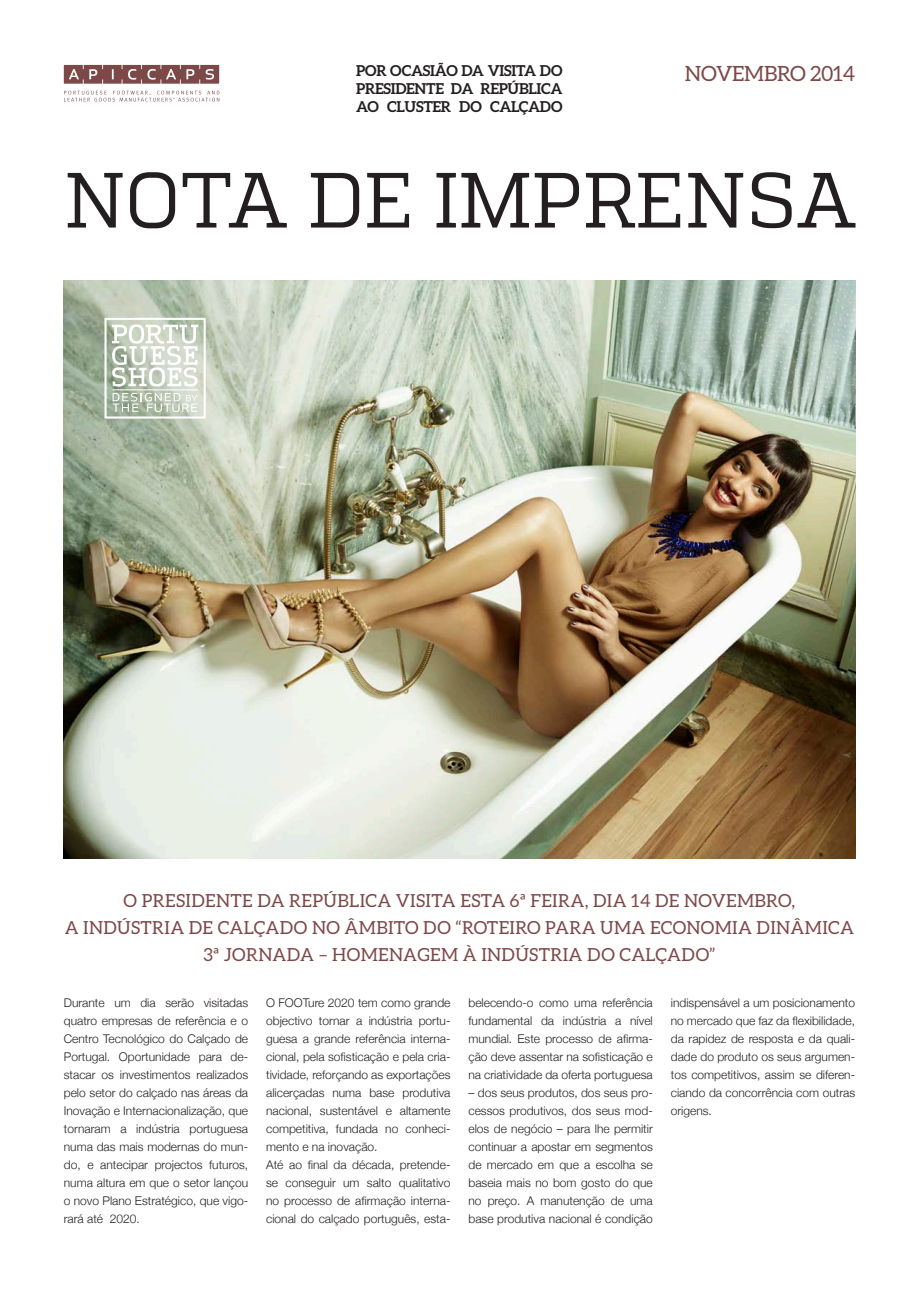
<style>
.page{position:relative;width:919px;height:1289px;background:#fff}
.page>*{position:absolute;margin:0;border:0;box-sizing:border-box;transform-origin:0 0}
.t1{font:78px "Quadon";letter-spacing:-.01em;color:#231f20}
.t2{font:21px "Aleo";letter-spacing:-.01em;color:#7d4948}
.t3{font:18px/27px "Aleo";letter-spacing:.02em;color:#7d4948;text-align:center}
.t4{font:700 15px/18px "Aleo";letter-spacing:-.02em;color:#231f20}
.t5{font:300 12px/18px "Helvetica Neue";color:#231f20;text-align:justify}
</style>
<div class="page">
<img style="left:64px;top:281px;width:791px;height:577px">
<svg style="left:64px;top:65px;width:155px;height:19px;background:#8e6160"></svg>
<svg style="left:64px;top:91px;width:155px;height:11px"></svg>
<div style="left:104px;top:318px;width:102px;height:100px;border:2px solid #fff"></div>
<svg style="left:112px;top:324px;width:86px;height:88px"></svg>
<p class="t4" style="left:356px;top:61px;width:208px">POR OCASIÃO DA VISITA DO<br>PRESIDENTE DA REPÚBLICA</p>
<p class="t4" style="left:356px;top:97px;width:208px">AO CLUSTER DO CALÇADO</p>
<p class="t2" style="left:685px;top:61px;width:172px">NOVEMBRO 2014</p>
<p class="t1" style="left:64px;top:156px;width:794px">NOTA DE IMPRENSA</p>
<p class="t3" style="left:123px;top:887px;width:673px">O PRESIDENTE DA REPÚBLICA VISITA ESTA 6ª FEIRA, DIA 14 DE NOVEMBRO,</p>
<p class="t3" style="left:65px;top:914px;width:790px">A INDÚSTRIA DE CALÇADO NO ÂMBITO DO “ROTEIRO PARA UMA ECONOMIA DINÂMICA<br>3ª JORNADA – HOMENAGEM À INDÚSTRIA DO CALÇADO”</p>
<p class="t5" style="left:64px;top:992px;width:186px">Durante um dia serão visitadas quatro empresas de referência e o Centro Tecnológico do Calçado de Portugal. Oportunidade para de&shy;stacar os investimentos realizados pelo setor do calçado nas áreas da Inovação e Internacionalização, que tornaram a indústria portuguesa numa das mais modernas do mun&shy;do, e antecipar projectos futuros, numa altura em que o setor lançou o novo Plano Estratégico, que vigo&shy;rará até 2020.</p>
<p class="t5" style="left:266px;top:992px;width:186px">O FOOTure 2020 tem como grande objectivo tornar a indústria portu&shy;guesa a grande referência interna&shy;cional, pela sofisticação e pela cria&shy;tividade, reforçando as exportações alicerçadas numa base produtiva nacional, sustentável e altamente competitiva, fundada no conheci&shy;mento e na inovação.</p>
<p class="t5" style="left:266px;top:1154px;width:186px">Até ao final da década, pretende&shy;se conseguir um salto qualitativo no processo de afirmação interna&shy;cional do calçado português, esta-</p>
<p class="t5" style="left:468px;top:992px;width:186px">belecendo-o como uma referência fundamental da indústria a nível mundial. Este processo de afirma&shy;ção deve assentar na sofisticação e na criatividade da oferta portuguesa</p>
<p class="t5" style="left:468px;top:1082px;width:186px">– dos seus produtos, dos seus pro&shy;cessos produtivos, dos seus mod&shy;elos de negócio – para lhe permitir continuar a apostar em segmentos de mercado em que a escolha se baseia mais no bom gosto do que no preço. A manutenção de uma base produtiva nacional é condição</p>
<p class="t5" style="left:670px;top:992px;width:186px">indispensável a um posicionamento no mercado que faz da flexibilidade, da rapidez de resposta e da quali&shy;dade do produto os seus argumen&shy;tos competitivos, assim se diferen&shy;ciando da concorrência com outras origens.</p>
</div>
